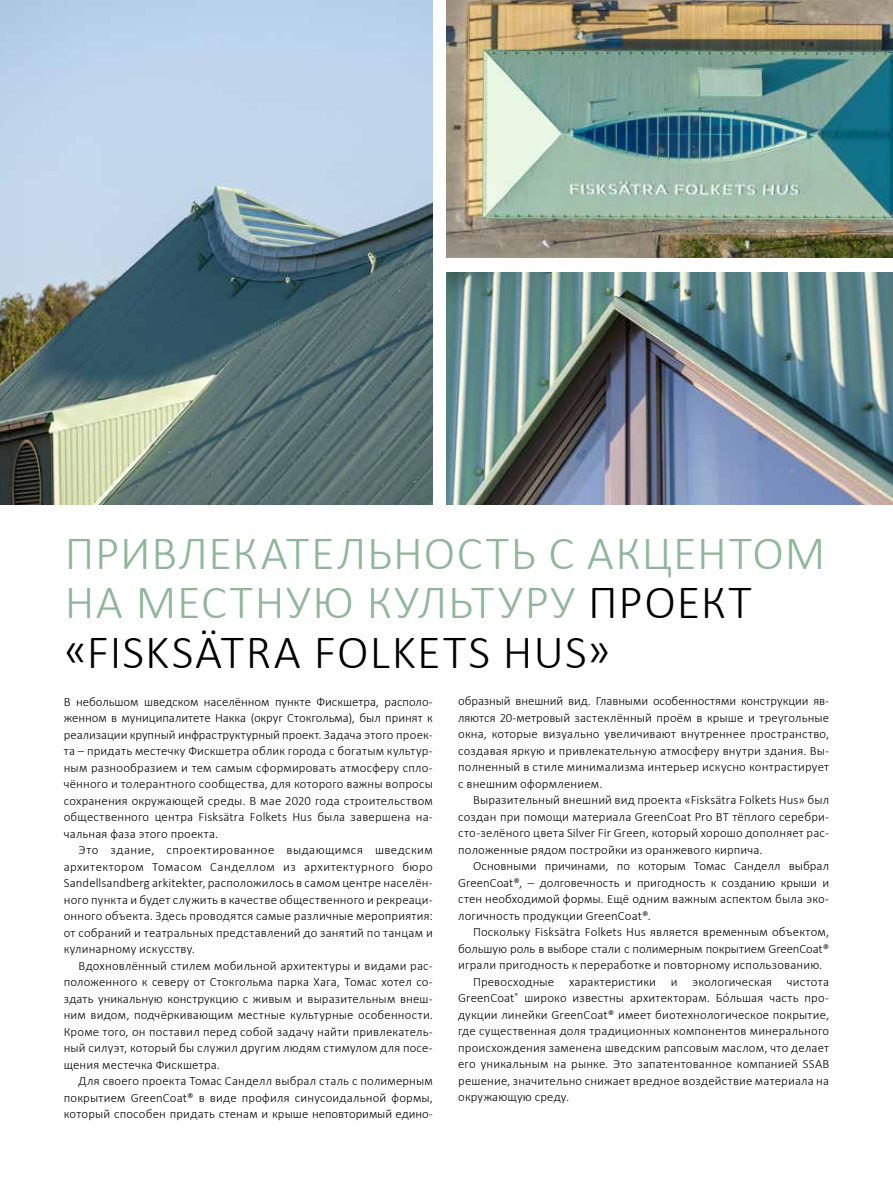
<style>
.page{position:relative;width:893px;height:1191px;background:#fff}
.page>*{position:absolute;margin:0;border:0;box-sizing:border-box;transform-origin:0 0}
.t1{font:300 48px/49.5px "Calibri";letter-spacing:.03em;color:#8fb69b}
.t2{font:300 12.75px/16.5px "Calibri";letter-spacing:.015em;color:#000;text-align:justify}
.t3{font:300 12.75px "Calibri";letter-spacing:-.005em;color:#000}
.s1{color:#000}
</style>
<div class="page">
<img style="left:0;top:0;width:433px;height:504px">
<img style="left:446px;top:0;width:447px;height:257px">
<img style="left:446px;top:272px;width:447px;height:232px">
<h1 class="t1" style="left:64px;top:526px;width:763px">ПРИВЛЕКАТЕЛЬНОСТЬ С АКЦЕНТОМ<br>НА МЕСТНУЮ КУЛЬТУРУ <span class="s1">ПРОЕКТ «FISKSÄTRA FOLKETS HUS»</span></h1>
<p class="t2" style="left:458px;top:692px;width:372px">образный внешний вид. Главными особенностями конструкции яв&shy;ляются 20-метровый застеклённый проём в крыше и треугольные окна, которые визуально увеличивают внутреннее пространство, создавая яркую и привлекательную атмосферу внутри здания. Вы&shy;полненный в стиле минимализма интерьер искусно контрастирует с внешним оформлением.</p>
<p class="t2" style="left:458px;top:791px;width:372px;text-indent:15px">Выразительный внешний вид проекта «Fisksätra Folkets Hus» был создан при помощи материала GreenCoat Pro BT тёплого серебри&shy;сто-зелёного цвета Silver Fir Green, который хорошо дополняет рас&shy;положенные рядом постройки из оранжевого кирпича.</p>
<p class="t2" style="left:458px;top:857px;width:372px;text-indent:15px">Основными причинами, по которым Томас Санделл выбрал GreenCoat®, – долговечность и пригодность к созданию крыши и стен необходимой формы. Ещё одним важным аспектом была эко&shy;логичность продукции GreenCoat®.</p>
<p class="t2" style="left:473px;top:923px;width:358px">Поскольку Fisksätra Folkets Hus является временным объектом,</p>
<p class="t3" style="left:458px;top:940px;width:372px">большую роль в выборе стали с полимерным покрытием GreenCoat®</p>
<p class="t2" style="left:458px;top:956px;width:366px">играли пригодность к переработке и повторному использованию.</p>
<p class="t2" style="left:473px;top:972px;width:358px">Превосходные характеристики и экологическая чистота</p>
<p class="t2" style="left:458px;top:989px;width:372px">GreenCoat<sup>®</sup> широко известны архитекторам. Бóльшая часть про-</p>
<p class="t2" style="left:458px;top:1005px;width:372px">дукции линейки GreenCoat® имеет биотехнологическое покрытие,</p>
<p class="t2" style="left:458px;top:1022px;width:372px">где существенная доля традиционных компонентов минерального</p>
<p class="t2" style="left:458px;top:1038px;width:372px">происхождения заменена шведским рапсовым маслом, что делает</p>
<p class="t2" style="left:458px;top:1055px;width:372px">его уникальным на рынке. Это запатентованное компанией SSAB</p>
<p class="t2" style="left:458px;top:1071px;width:372px">решение, значительно снижает вредное воздействие материала на</p>
<p class="t2" style="left:458px;top:1088px;width:112px">окружающую среду.</p>
<p class="t2" style="left:64px;top:692px;width:371px">В небольшом шведском населённом пункте Фискшетра, располо&shy;женном в муниципалитете Накка (округ Стокгольма), был принят к реализации крупный инфраструктурный проект. Задача этого проек&shy;та – придать местечку Фискшетра облик города с богатым культур&shy;ным разнообразием и тем самым сформировать атмосферу спло&shy;чённого и толерантного сообщества, для которого важны вопросы сохранения окружающей среды. В мае 2020 года строительством общественного центра Fisksätra Folkets Hus была завершена на&shy;чальная фаза этого проекта.</p>
<p class="t2" style="left:64px;top:841px;width:371px;text-indent:15px">Это здание, спроектированное выдающимся шведским архитектором Томасом Санделлом из архитектурного бюро Sandellsandberg arkitekter, расположилось в самом центре населён&shy;ного пункта и будет служить в качестве общественного и рекреаци&shy;онного объекта. Здесь проводятся самые различные мероприятия: от собраний и театральных представлений до занятий по танцам и кулинарному искусству.</p>
<p class="t2" style="left:64px;top:956px;width:371px;text-indent:15px">Вдохновлённый стилем мобильной архитектуры и видами рас&shy;положенного к северу от Стокгольма парка Хага, Томас хотел со&shy;здать уникальную конструкцию с живым и выразительным внеш&shy;ним видом, подчёркивающим местные культурные особенности.<br>Кроме того, он поставил перед собой задачу найти привлекатель&shy;ный силуэт, который бы служил другим людям стимулом для посе&shy;щения местечка Фискшетра.</p>
<p class="t2" style="left:64px;top:1072px;width:371px;text-indent:15px">Для своего проекта Томас Санделл выбрал сталь с полимерным покрытием GreenCoat® в виде профиля синусоидальной формы, который способен придать стенам и крыше неповторимый едино-</p>
</div>
